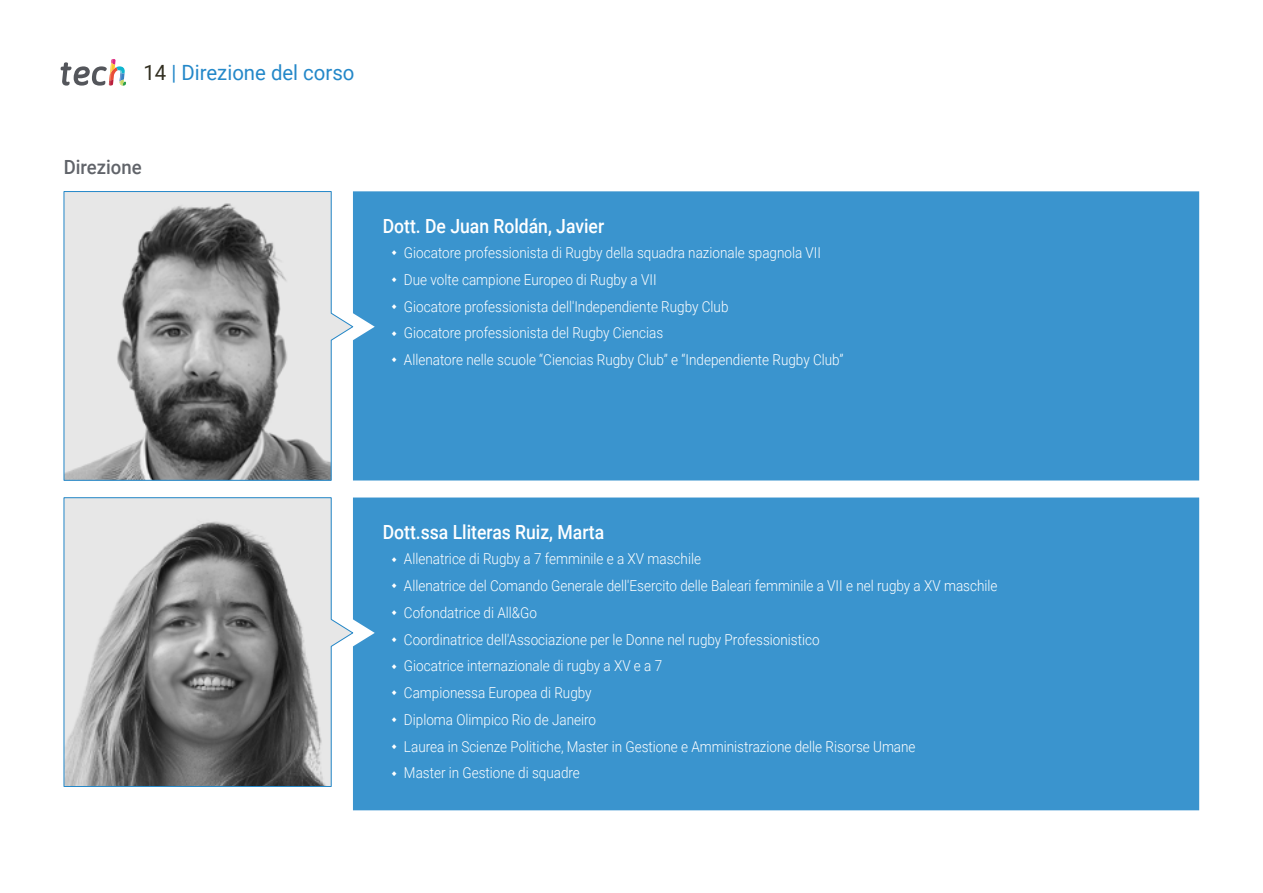
<style>
.page{position:relative;width:1263px;height:893px;background:#fff}
.page>*{position:absolute;margin:0;border:0;box-sizing:border-box;transform-origin:0 0}
.t1{font:21px "Roboto";color:#2488c9}
.t2{font:500 19.5px "Roboto";color:#fff;scale:.9 1}
.t3{font:500 19.5px "Roboto";color:#61646a;scale:.95 1}
.t4{font:300 15px/26.7px "Roboto";color:#fff;scale:.9 1}
.s1{color:#312e20}
</style>
<div class="page">
<svg style="left:61px;top:59px;width:65px;height:27px"></svg>
<div style="left:353px;top:191px;width:846px;height:289px;background:#3a94ce"></div>
<svg style="left:64px;top:191px;width:289px;height:290px;background:#afb0b1"></svg>
<div style="left:353px;top:497px;width:846px;height:313px;background:#3a94ce"></div>
<svg style="left:64px;top:497px;width:289px;height:290px;background:#9ea0a0"></svg>
<svg style="left:392px;top:250px;width:5px;height:5px"></svg>
<svg style="left:392px;top:277px;width:5px;height:5px"></svg>
<svg style="left:392px;top:304px;width:5px;height:5px"></svg>
<svg style="left:392px;top:331px;width:5px;height:5px"></svg>
<svg style="left:392px;top:357px;width:5px;height:5px"></svg>
<svg style="left:392px;top:557px;width:5px;height:5px"></svg>
<svg style="left:392px;top:583px;width:5px;height:5px"></svg>
<svg style="left:392px;top:610px;width:5px;height:5px"></svg>
<svg style="left:392px;top:637px;width:5px;height:5px"></svg>
<svg style="left:392px;top:664px;width:5px;height:5px"></svg>
<svg style="left:392px;top:690px;width:5px;height:5px"></svg>
<svg style="left:392px;top:717px;width:5px;height:5px"></svg>
<svg style="left:392px;top:744px;width:5px;height:5px"></svg>
<svg style="left:392px;top:771px;width:5px;height:5px"></svg>
<h1 class="t1" style="left:144px;top:57px;width:213px"><span class="s1">14</span> | Direzione del corso</h1>
<h2 class="t3" style="left:64px;top:154px;width:84px">Direzione</h2>
<h2 class="t2" style="left:383px;top:212px;width:248px">Dott. De Juan Roldán, Javier</h2>
<p class="t4" style="left:404px;top:239px;width:490px">Giocatore professionista di Rugby della squadra nazionale spagnola VII Due volte campione Europeo di Rugby a VII<br>Giocatore professionista dell'Independiente Rugby Club<br>Giocatore professionista del Rugby Ciencias<br>Allenatore nelle scuole “Ciencias Rugby Club” e “Independiente Rugby Club”</p>
<h2 class="t2" style="left:383px;top:518px;width:248px">Dott.ssa Lliteras Ruiz, Marta</h2>
<p class="t4" style="left:404px;top:545px;width:661px">Allenatrice di Rugby a 7 femminile e a XV maschile<br>Allenatrice del Comando Generale dell'Esercito delle Baleari femminile a VII e nel rugby a XV maschile Cofondatrice di All&amp;Go<br>Coordinatrice dell'Associazione per le Donne nel rugby Professionistico<br>Giocatrice internazionale di rugby a XV e a 7<br>Campionessa Europea di Rugby<br>Diploma Olimpico Rio de Janeiro<br>Laurea in Scienze Politiche, Master in Gestione e Amministrazione delle Risorse Umane<br>Master in Gestione di squadre</p>
</div>
